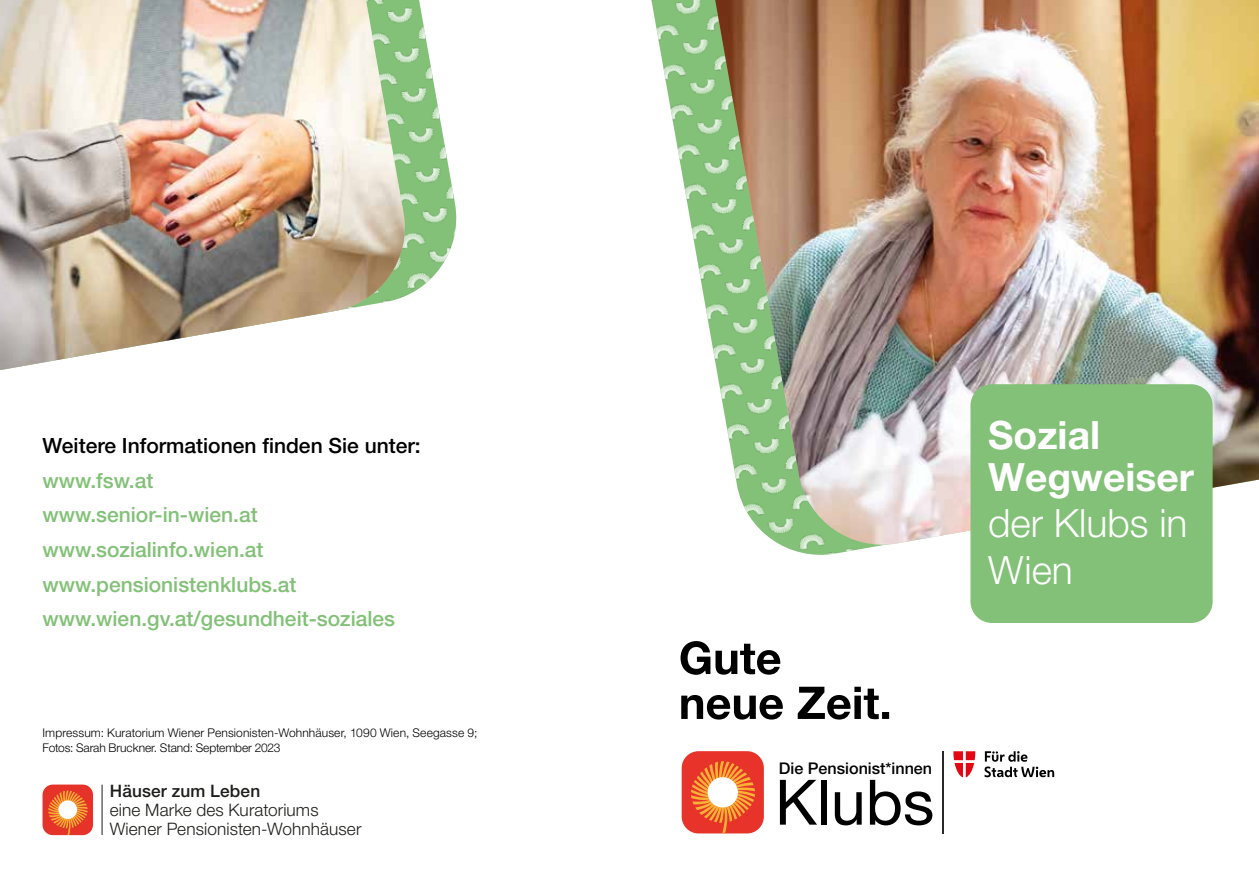
<style>
.page{position:relative;width:1259px;height:893px;background:#fff}
.page>*{position:absolute;margin:0;border:0;box-sizing:border-box;transform-origin:0 0}
.t1{font:700 39px/42px "Helvetica Neue LT Pro";color:#fff}
.t2{font:300 39px/46.8px "Helvetica Neue LT Pro";color:#fff}
.t3{font:500 21px/34.7px "Helvetica Neue LT Pro";color:#82c177}
.t4{font:500 21px "Helvetica Neue LT Pro";color:#000}
.t5{font:300 17.25px/18.9px "Helvetica Neue LT Pro";letter-spacing:.005em;color:#1d1d1b}
.t6{font:500 17.25px "Helvetica Neue LT Pro";letter-spacing:.01em;color:#1d1d1b}
.t7{font:500 16.2px "Helvetica Neue LT Pro";color:#000}
.t8{font:300 12px/14.4px "Helvetica Neue LT Pro";letter-spacing:.005em;color:#000}
</style>
<div class="page">
<img style="left:412px;top:0;width:45px;height:293px">
<img style="left:651px;top:0;width:562px;height:562px">
<svg style="left:702px;top:0;width:13px;height:551px"></svg>
<img style="left:715px;top:0;width:544px;height:551px">
<div style="left:970px;top:384px;width:242px;height:239px;background:#82c177;border-radius:21px"></div>
<img style="left:0;top:0;width:412px;height:370px">
<div style="left:681px;top:751px;width:83px;height:82px;background:#e7332a;border-radius:17px"></div>
<svg style="left:691px;top:761px;width:64px;height:72px"></svg>
<div style="left:707px;top:777px;width:31px;height:30px;background:#fff;border-radius:50%"></div>
<hr style="left:942px;top:751px;width:2px;height:82px;background:#282827">
<svg style="left:953px;top:751px;width:22px;height:26px"></svg>
<svg style="left:984px;top:751px;width:70px;height:26px"></svg>
<svg style="left:780px;top:780px;width:37px;height:45px"></svg>
<div style="left:821px;top:780px;width:5px;height:45px;background:#000"></div>
<svg style="left:835px;top:792px;width:26px;height:33px"></svg>
<svg style="left:870px;top:780px;width:62px;height:45px"></svg>
<svg style="left:681px;top:687px;width:208px;height:33px"></svg>
<svg style="left:680px;top:641px;width:100px;height:34px"></svg>
<hr style="left:102px;top:785px;width:1px;height:50px;background:#1d1d1b">
<div style="left:43px;top:785px;width:50px;height:50px;background:#e5332a;border-radius:10px"></div>
<svg style="left:48px;top:791px;width:40px;height:44px"></svg>
<div style="left:58px;top:800px;width:19px;height:19px;background:#fff;border-radius:50%"></div>
<p class="t4" style="left:43px;top:433px;width:380px">Weitere Informationen finden Sie unter:</p>
<p class="t3" style="left:43px;top:463px;width:354px">www.fsw.at<br>www.senior-in-wien.at www.sozialinfo.wien.at www.pensionistenklubs.at www.wien.gv.at/gesundheit-soziales</p>
<p class="t8" style="left:43px;top:726px;width:436px">Impressum: Kuratorium Wiener Pensionisten-Wohnhäuser, 1090 Wien, Seegasse 9;<br>Fotos: Sarah Bruckner. Stand: September 2023</p>
<p class="t6" style="left:110px;top:780px;width:152px">Häuser zum Leben</p>
<p class="t5" style="left:110px;top:800px;width:253px">eine Marke des Kuratoriums<br>Wiener Pensionisten-Wohnhäuser</p>
<h1 class="t1" style="left:988px;top:413px;width:207px">Sozial<br>Wegweiser</h1>
<h1 class="t2" style="left:988px;top:499px;width:201px">der Klubs in<br>Wien</h1>
<p class="t7" style="left:779px;top:758px;width:155px">Die Pensionist*innen</p>
</div>
